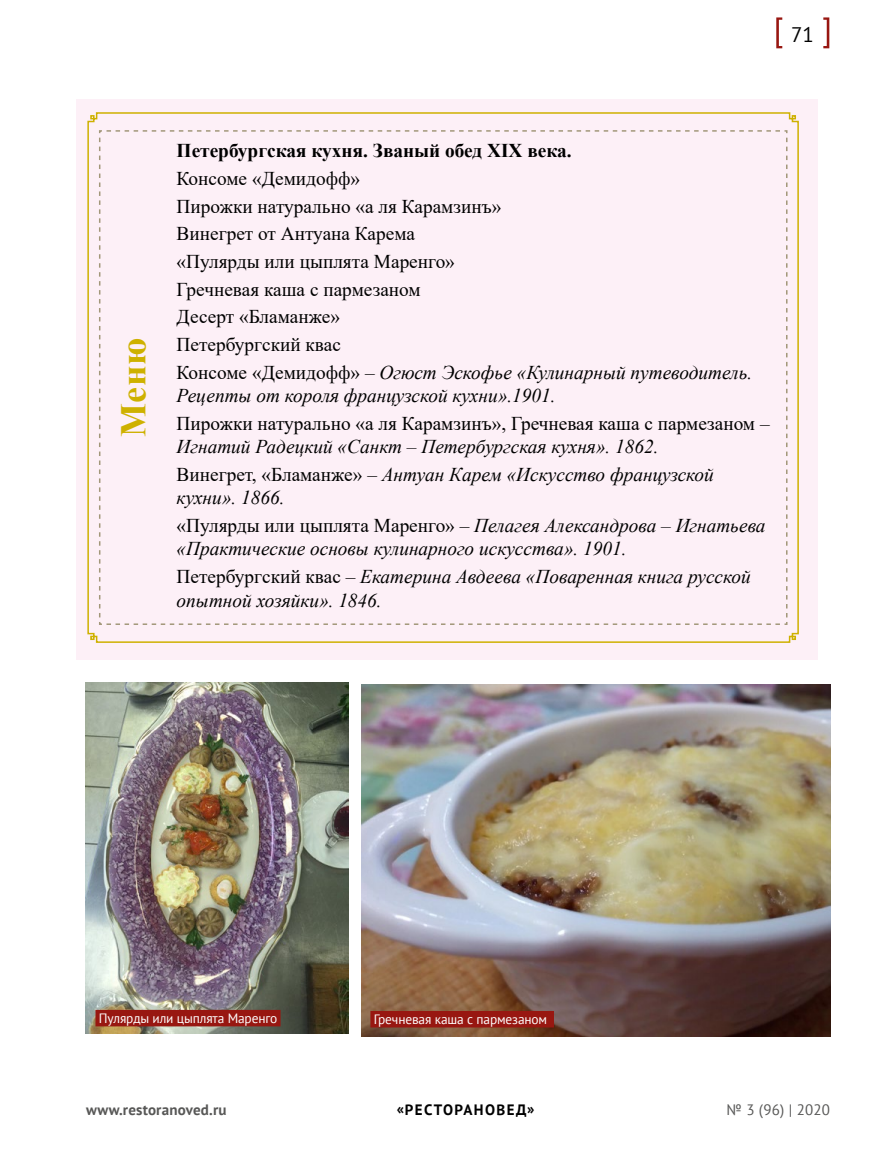
<style>
.page{position:relative;width:893px;height:1149px;background:#fff}
.page>*{position:absolute;margin:0;border:0;box-sizing:border-box;transform-origin:0 0}
.t1{font:700 36.15px "Times New Roman";color:#ceb100}
.t2{font:21px "PT Sans";color:#000}
.t3{font:italic 19.5px/27.6px "Times New Roman";color:#000}
.t4{font:19.5px/27.6px "Times New Roman";color:#000}
.t5{font:700 19.5px "Times New Roman";color:#000}
.t6{font:700 15px "PT Sans";letter-spacing:.015em;color:#575756}
.t7{font:700 15px "PT Sans";letter-spacing:.095em;color:#000}
.t8{font:15px "PT Sans";letter-spacing:.015em;color:#575756}
.t9{font:13.5px "PT Sans";letter-spacing:-.01em;color:#fff}
.s1{font-style:italic}
.s2{font-style:normal}
</style>
<div class="page">
<svg style="left:776px;top:17px;width:6px;height:31px"></svg>
<svg style="left:823px;top:17px;width:6px;height:31px"></svg>
<div style="left:76px;top:99px;width:741px;height:561px;background:#fdf0f7"></div>
<svg style="left:87px;top:112px;width:712px;height:531px"></svg>
<svg style="left:98px;top:129px;width:690px;height:496px"></svg>
<img style="left:361px;top:684px;width:469px;height:351px">
<img style="left:85px;top:682px;width:264px;height:351px">
<div style="left:95px;top:1009px;width:186px;height:17px;background:#981711"></div>
<div style="left:370px;top:1010px;width:184px;height:17px;background:#981711"></div>
<p class="t2" style="left:791px;top:21px;width:24px">71</p>
<h1 class="t1" style="left:107px;top:437px;width:101px;rotate:-90deg">Меню</h1>
<p class="t5" style="left:177px;top:137px;width:397px">Петербургская кухня. Званый обед XIX века.</p>
<p class="t4" style="left:177px;top:164px;width:577px">Консоме «Демидофф»<br>Пирожки натурально «а ля Карамзинъ»<br>Винегрет от Антуана Карема<br>«Пулярды или цыплята Маренго»<br>Гречневая каша с пармезаном<br>Десерт «Бламанже»<br>Петербургский квас<br>Консоме «Демидофф» – <span class="s1">Огюст Эскофье «Кулинарный путеводитель.</span></p>
<p class="t3" style="left:177px;top:381px;width:380px">Рецепты от короля французской кухни».1901.</p>
<p class="t4" style="left:177px;top:409px;width:594px">Пирожки натурально «а ля Карамзинъ», Гречневая каша с пармезаном –</p>
<p class="t3" style="left:177px;top:432px;width:539px">Игнатий Радецкий «Санкт – Петербургская кухня». 1862.<br><span class="s2">Винегрет, «Бламанже» –</span> Антуан Карем «Искусство французской</p>
<p class="t3" style="left:177px;top:483px;width:590px">кухни». 1866.<br><span class="s2">«Пулярды или цыплята Маренго» –</span> Пелагея Александрова – Игнатьева</p>
<p class="t3" style="left:177px;top:534px;width:576px">«Практические основы кулинарного искусства». 1901.<br><span class="s2">Петербургский квас –</span> Екатерина Авдеева «Поваренная книга русской</p>
<p class="t3" style="left:177px;top:585px;width:207px">опытной хозяйки». 1846.</p>
<p class="t9" style="left:99px;top:1008px;width:180px">Пулярды или цыплята Маренго</p>
<p class="t9" style="left:374px;top:1009px;width:175px">Гречневая каша с пармезаном</p>
<p class="t6" style="left:86px;top:1099px;width:142px">www.restoranoved.ru</p>
<p class="t7" style="left:397px;top:1099px;width:139px">«РЕСТОРАНОВЕД»</p>
<p class="t8" style="left:726px;top:1099px;width:105px">№ 3 (96) | 2020</p>
</div>
